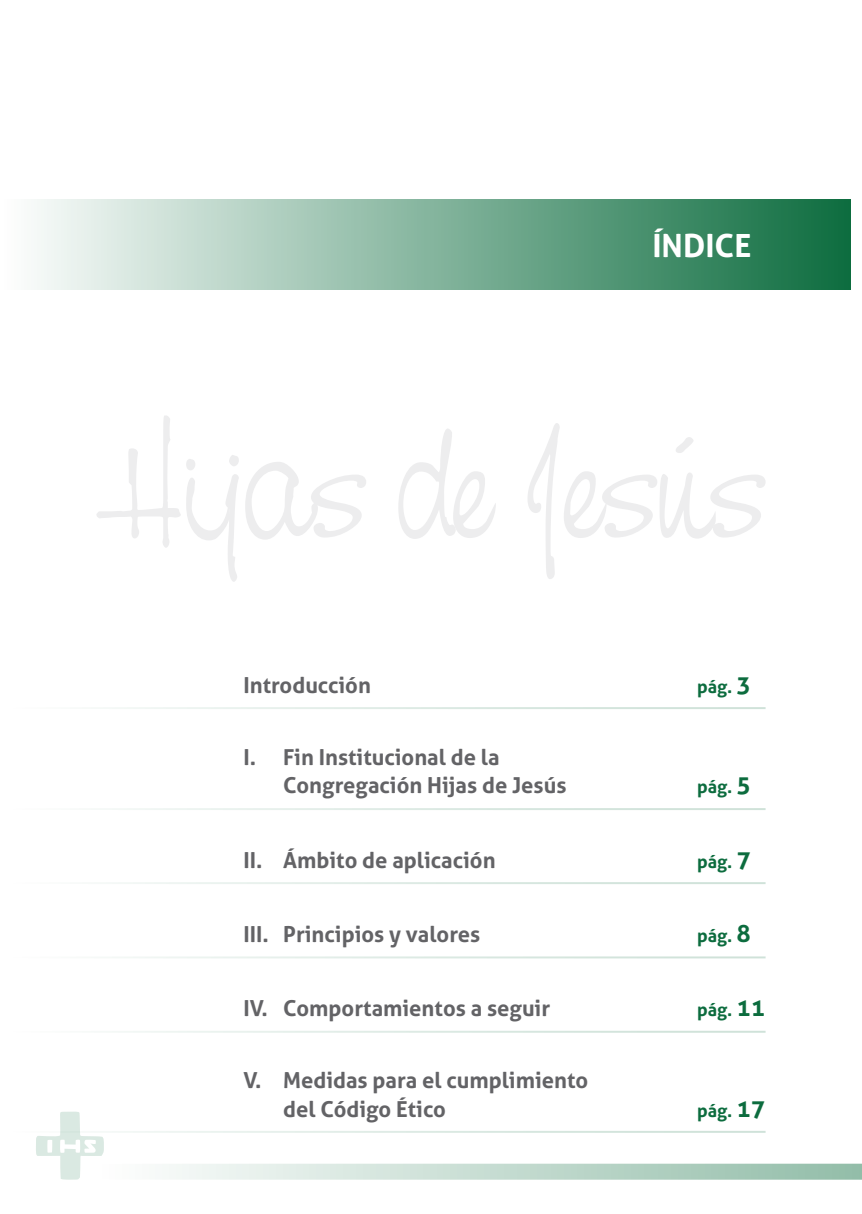
<style>
.page{position:relative;width:862px;height:1214px;background:#fff}
.page>*{position:absolute;margin:0;border:0;box-sizing:border-box;transform-origin:0 0}
.t1{font:700 32px "Aller";color:#fff}
.t2{font:700 22px/28.8px "Aller";color:#636366}
.t3{font:700 18px "Aller";color:#0c6c3e}
.s1{font-size:24px}
</style>
<div class="page">
<div style="left:103px;top:1163px;width:759px;height:16px;background:linear-gradient(to right,#fefefe,#92bda8)"></div>
<svg style="left:36px;top:1111px;width:68px;height:68px"></svg>
<hr style="left:0;top:707px;width:765px;height:2px;background:#0c6c3e">
<hr style="left:0;top:1030px;width:765px;height:2px;background:#0c6c3e">
<hr style="left:0;top:808px;width:765px;height:2px;background:#0c6c3e">
<hr style="left:0;top:1130px;width:765px;height:2px;background:#0c6c3e">
<hr style="left:0;top:882px;width:765px;height:2px;background:#0c6c3e">
<hr style="left:0;top:956px;width:765px;height:2px;background:#0c6c3e">
<div style="left:0;top:199px;width:850px;height:91px;background:linear-gradient(to right,#fff,#0e6d3f)"></div>
<svg style="left:96px;top:416px;width:143px;height:165px"></svg>
<svg style="left:245px;top:462px;width:121px;height:77px"></svg>
<svg style="left:398px;top:429px;width:98px;height:110px"></svg>
<svg style="left:528px;top:423px;width:237px;height:156px"></svg>
<h1 class="t1" style="left:652px;top:225px;width:100px">ÍNDICE</h1>
<p class="t2" style="left:243px;top:670px;width:129px">Introducción</p>
<p class="t3" style="left:697px;top:675px;width:55px">pág. <span class="s1">3</span></p>
<p class="t2" style="left:283px;top:742px;width:285px;text-indent:-40px">I. Fin Institucional de la<br>Congregación Hijas de Jesús</p>
<p class="t3" style="left:697px;top:775px;width:55px">pág. <span class="s1">5</span></p>
<p class="t2" style="left:243px;top:845px;width:254px">II. Ámbito de aplicación</p>
<p class="t3" style="left:697px;top:850px;width:55px">pág. <span class="s1">7</span></p>
<p class="t2" style="left:243px;top:919px;width:238px">III. Principios y valores</p>
<p class="t3" style="left:697px;top:924px;width:55px">pág. <span class="s1">8</span></p>
<p class="t2" style="left:243px;top:993px;width:308px">IV. Comportamientos a seguir</p>
<p class="t3" style="left:697px;top:998px;width:70px">pág. <span class="s1">11</span></p>
<p class="t2" style="left:283px;top:1065px;width:306px;text-indent:-40px">V. Medidas para el cumplimiento del Código Ético</p>
<p class="t3" style="left:697px;top:1098px;width:70px">pág. <span class="s1">17</span></p>
</div>
